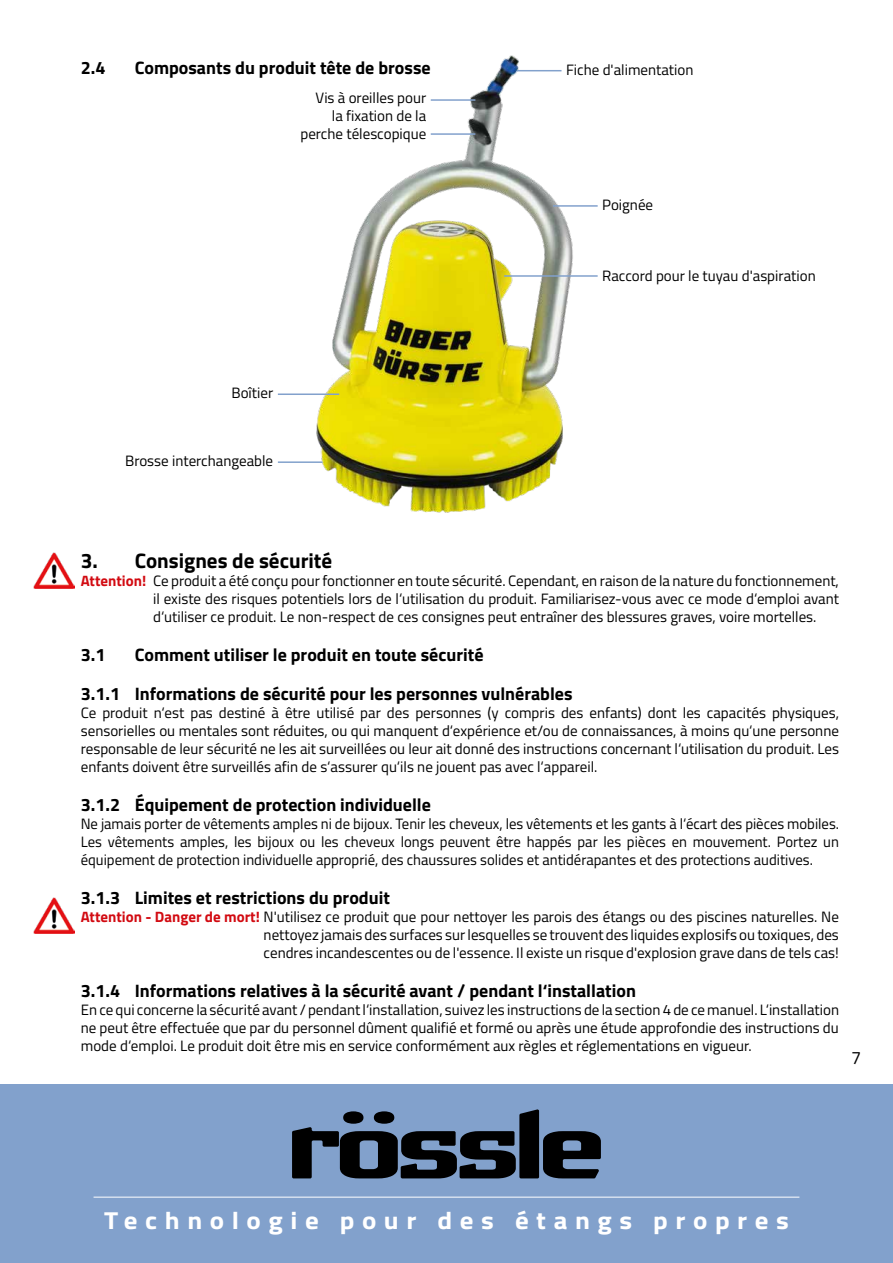
<style>
.page{position:relative;width:893px;height:1263px;background:#fff}
.page>*{position:absolute;margin:0;border:0;box-sizing:border-box;transform-origin:0 0}
.t1{font:700 24.6px "Titillium Web";letter-spacing:.28em;color:#fff;scale:1.1 1}
.t2{font:700 21px "Titillium Web";color:#000}
.t3{font:700 18px/39px "Titillium Web";color:#000}
.t4{font:18px "Titillium Web";color:#000}
.t5{font:15px/18px "Titillium Web";color:#000;text-align:justify}
.s1{font-weight:700;color:#d20a11}
</style>
<div class="page">
<img style="left:277px;top:55px;width:296px;height:458px">
<hr style="left:278px;top:393px;width:61px;height:2px;background:#82a1cc">
<hr style="left:553px;top:205px;width:45px;height:2px;background:#82a1cc">
<hr style="left:517px;top:70px;width:44px;height:1px;background:#82a1cc">
<hr style="left:431px;top:133px;width:44px;height:2px;background:#82a1cc">
<hr style="left:431px;top:99px;width:44px;height:2px;background:#82a1cc">
<hr style="left:278px;top:461px;width:45px;height:2px;background:#82a1cc">
<hr style="left:504px;top:275px;width:94px;height:2px;background:#82a1cc">
<img style="left:34px;top:553px;width:40px;height:35px">
<img style="left:34px;top:898px;width:40px;height:36px">
<div style="left:0;top:1084px;width:893px;height:179px;background:#82a1cc"></div>
<hr style="left:94px;top:1197px;width:705px;height:1px;background:#fff">
<svg style="left:292px;top:1109px;width:309px;height:69px"></svg>
<p class="t3" style="left:81px;top:48px;width:26px">2.4</p>
<p class="t3" style="left:135px;top:48px;width:297px">Composants du produit tête de brosse</p>
<p class="t5" style="left:300px;top:88px;width:127px;text-align:right">Vis à oreilles pour<br>la fixation de la perche télescopique</p>
<p class="t5" style="left:566px;top:60px;width:129px">Fiche d'alimentation</p>
<p class="t5" style="left:602px;top:195px;width:52px">Poignée</p>
<p class="t5" style="left:602px;top:266px;width:215px">Raccord pour le tuyau d'aspiration</p>
<p class="t5" style="left:231px;top:383px;width:43px">Boîtier</p>
<p class="t5" style="left:125px;top:451px;width:150px">Brosse interchangeable</p>
<h2 class="t2" style="left:81px;top:544px;width:253px">3. Consignes de sécurité</h2>
<p class="t5" style="left:153px;top:571px;width:687px;text-indent:-72px"><span class="s1">Attention!</span> Ce produit a été conçu pour fonctionner en toute sécurité. Cependant, en raison de la nature du fonctionnement, il existe des risques potentiels lors de l‘utilisation du produit. Familiarisez-vous avec ce mode d‘emploi avant d‘utiliser ce produit. Le non-respect de ces consignes peut entraîner des blessures graves, voire mortelles.</p>
<p class="t3" style="left:81px;top:634px;width:26px">3.1</p>
<p class="t3" style="left:81px;top:634px;width:493px;text-indent:54px">Comment utiliser le produit en toute sécurité<br>3.1.1 Informations de sécurité pour les personnes vulnérables</p>
<p class="t5" style="left:81px;top:703px;width:760px">Ce produit n‘est pas destiné à être utilisé par des personnes (y compris des enfants) dont les capacités physiques, sensorielles ou mentales sont réduites, ou qui manquent d‘expérience et/ou de connaissances, à moins qu‘une personne responsable de leur sécurité ne les ait surveillées ou leur ait donné des instructions concernant l‘utilisation du produit. Les enfants doivent être surveillés afin de s‘assurer qu‘ils ne jouent pas avec l‘appareil.</p>
<p class="t3" style="left:81px;top:784px;width:352px">3.1.2 Équipement de protection individuelle</p>
<p class="t5" style="left:81px;top:814px;width:760px;text-align:left">Ne jamais porter de vêtements amples ni de bijoux. Tenir les cheveux, les vêtements et les gants à l‘écart des pièces mobiles.<br>Les vêtements amples, les bijoux ou les cheveux longs peuvent être happés par les pièces en mouvement. Portez un équipement de protection individuelle approprié, des chaussures solides et antidérapantes et des protections auditives.</p>
<p class="t3" style="left:81px;top:877px;width:311px">3.1.3 Limites et restrictions du produit</p>
<p class="t5" style="left:264px;top:907px;width:577px;text-indent:-183px"><span class="s1">Attention - Danger de mort!</span> N'utilisez ce produit que pour nettoyer les parois des étangs ou des piscines naturelles. Ne nettoyez jamais des surfaces sur lesquelles se trouvent des liquides explosifs ou toxiques, des cendres incandescentes ou de l'essence. Il existe un risque d'explosion grave dans de tels cas!</p>
<p class="t3" style="left:81px;top:970px;width:557px">3.1.4 Informations relatives à la sécurité avant / pendant l‘installation</p>
<p class="t5" style="left:81px;top:1000px;width:760px">En ce qui concerne la sécurité avant / pendant l‘installation, suivez les instructions de la section 4 de ce manuel. L‘installation ne peut être effectuée que par du personnel dûment qualifié et formé ou après une étude approfondie des instructions du mode d‘emploi. Le produit doit être mis en service conformément aux règles et réglementations en vigueur.</p>
<p class="t4" style="left:851px;top:1044px;width:12px">7</p>
<h1 class="t1" style="left:104px;top:1201px;width:624px">Technologie pour des étangs propres</h1>
</div>
